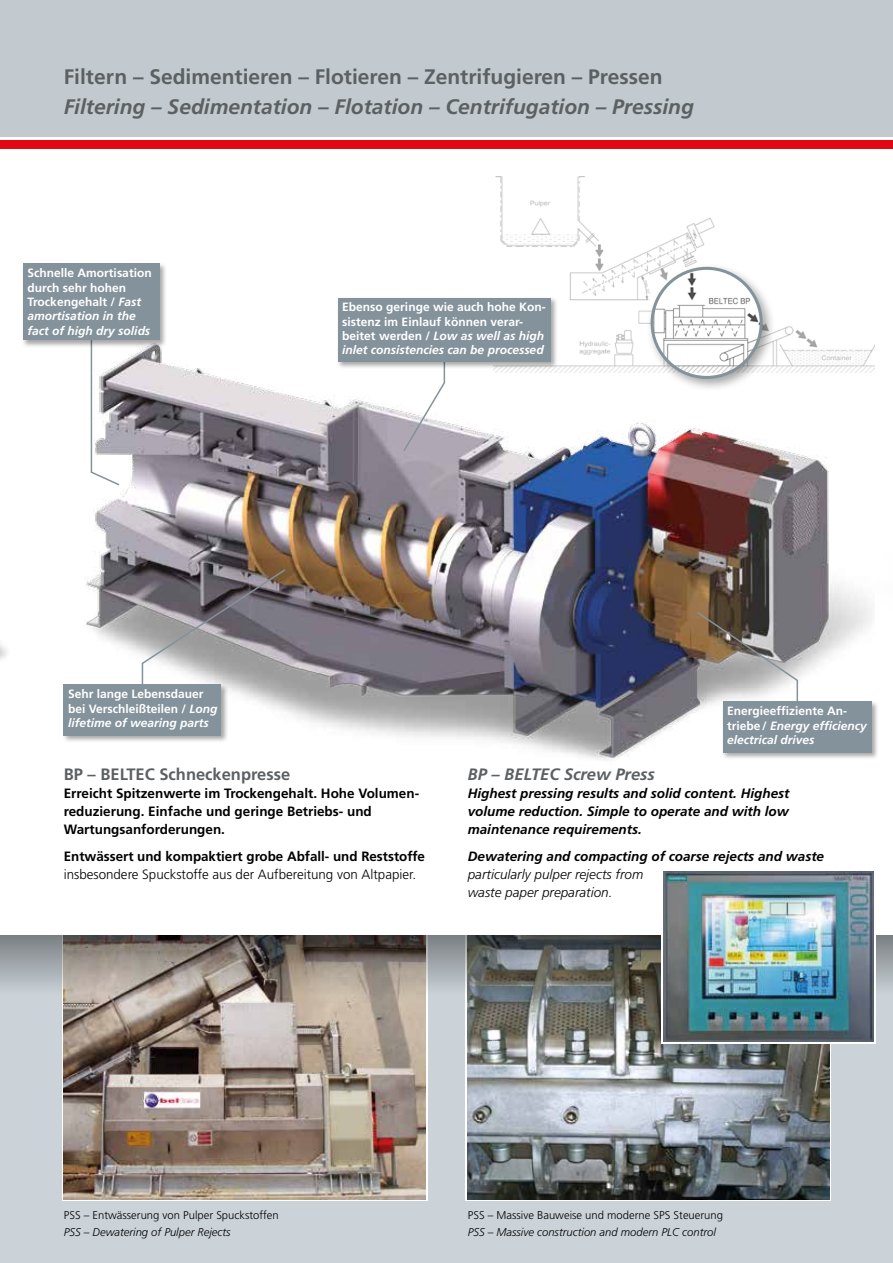
<style>
.page{position:relative;width:893px;height:1263px;background:#fff}
.page>*{position:absolute;margin:0;border:0;box-sizing:border-box;transform-origin:0 0}
.t1{font:italic 700 21px "Frutiger";color:#5c6062}
.t2{font:700 21px "Frutiger";color:#5c6062}
.t3{font:700 16.5px "Frutiger";color:#5c6062}
.t4{font:italic 700 16.5px "Frutiger";color:#5c6062}
.t5{font:700 13.5px/18px "Frutiger";color:#000}
.t6{font:italic 700 13.5px/18px "Frutiger";color:#000;text-align:justify}
.t7{font:300 13.5px "Frutiger";color:#000}
.t8{font:italic 300 13.5px/18px "Frutiger";color:#000}
.t9{font:700 12px/14.4px "Frutiger";color:#fff}
.t10{font:italic 700 12px/14.4px "Frutiger";color:#fff}
.t11{font:300 11.25px "Frutiger";color:#000}
.t12{font:italic 300 11.25px "Frutiger";color:#000}
.s1{font-style:italic}
.s2{font-style:normal}
</style>
<div class="page">
<div style="left:0;top:140px;width:893px;height:9px;background:#e30613"></div>
<img style="left:85px;top:348px;width:787px;height:412px">
<div style="left:0;top:935px;width:893px;height:328px;background:#cbd3d9"></div>
<img style="left:493px;top:177px;width:382px;height:195px">
<svg style="left:62px;top:995px;width:365px;height:206px;background:#d4ccc3"></svg>
<img style="left:64px;top:995px;width:361px;height:204px">
<img style="left:468px;top:995px;width:361px;height:204px">
<svg style="left:141px;top:568px;width:146px;height:118px;background:#8f8b8f"></svg>
<svg style="left:695px;top:610px;width:104px;height:93px;background:#98928c"></svg>
<svg style="left:402px;top:369px;width:44px;height:84px"></svg>
<svg style="left:90px;top:348px;width:31px;height:139px"></svg>
<svg style="left:0;top:935px;width:893px;height:60px;background:#7f7c77"></svg>
<div style="left:646px;top:262px;width:130px;height:130px;background:#000;opacity:.35"></div>
<img style="left:652px;top:268px;width:109px;height:104px">
<div style="left:651px;top:267px;width:112px;height:112px;border:3px solid #83929b;border-radius:50%"></div>
<div style="left:336px;top:296px;width:222px;height:73px;background:#000;opacity:.35"></div>
<div style="left:338px;top:298px;width:213px;height:63px;background:#83929b"></div>
<div style="left:22px;top:262px;width:145px;height:86px;background:#000;opacity:.35"></div>
<div style="left:23px;top:264px;width:136px;height:76px;background:#83929b"></div>
<div style="left:721px;top:700px;width:158px;height:60px;background:#000;opacity:.35"></div>
<div style="left:723px;top:702px;width:149px;height:51px;background:#83929b"></div>
<div style="left:62px;top:683px;width:167px;height:60px;background:#000;opacity:.35"></div>
<div style="left:64px;top:685px;width:157px;height:51px;background:#83929b"></div>
<div style="left:661px;top:870px;width:215px;height:174px;background:linear-gradient(to right,#fff,#fff)"></div>
<img style="left:663px;top:872px;width:211px;height:170px">
<h1 class="t2" style="left:64px;top:65px;width:600px">Filtern – Sedimentieren – Flotieren – Zentrifugieren – Pressen</h1>
<h1 class="t1" style="left:64px;top:94px;width:632px">Filtering – Sedimentation – Flotation – Centrifugation – Pressing</h1>
<p class="t9" style="left:28px;top:266px;width:126px">Schnelle Amortisation durch sehr hohen<br>Trockengehalt / <span class="s1">Fast amortisation in the fact of high dry solids</span></p>
<p class="t9" style="left:342px;top:300px;width:205px">Ebenso geringe wie auch hohe Kon&shy;sistenz im Einlauf können verar&shy;beitet werden / <span class="s1">Low as well as high inlet consistencies can be processed</span></p>
<p class="t9" style="left:68px;top:687px;width:151px">Sehr lange Lebensdauer bei Verschleißteilen / <span class="s1">Long lifetime of wearing parts</span></p>
<p class="t10" style="left:727px;top:704px;width:141px"><span class="s2">Energieeffiziente An&shy;triebe/</span> Energy efficiency electrical drives</p>
<h2 class="t3" style="left:64px;top:765px;width:228px">BP – BELTEC Schneckenpresse</h2>
<p class="t5" style="left:64px;top:785px;width:356px">Erreicht Spitzenwerte im Trockengehalt. Hohe Volumen&shy;reduzierung. Einfache und geringe Betriebs- und<br>Wartungsanforderungen.</p>
<p class="t5" style="left:64px;top:848px;width:363px">Entwässert und kompaktiert grobe Abfall- und Reststoffe</p>
<p class="t7" style="left:64px;top:867px;width:354px">insbesondere Spuckstoffe aus der Aufbereitung von Altpapier.</p>
<h2 class="t4" style="left:468px;top:765px;width:189px">BP – BELTEC Screw Press</h2>
<p class="t6" style="left:468px;top:785px;width:323px">Highest pressing results and solid content. Highest volume reduction. Simple to operate and with low maintenance requirements.</p>
<p class="t6" style="left:468px;top:847px;width:358px">Dewatering and compacting of coarse rejects and waste</p>
<p class="t8" style="left:468px;top:866px;width:177px">particularly pulper rejects from waste paper preparation.</p>
<p class="t11" style="left:64px;top:1208px;width:216px">PSS – Entwässerung von Pulper Spuckstoffen</p>
<p class="t11" style="left:468px;top:1208px;width:257px">PSS – Massive Bauweise und moderne SPS Steuerung</p>
<p class="t12" style="left:64px;top:1225px;width:168px">PSS – Dewatering of Pulper Rejects</p>
<p class="t12" style="left:468px;top:1225px;width:250px">PSS – Massive construction and modern PLC control</p>
</div>
